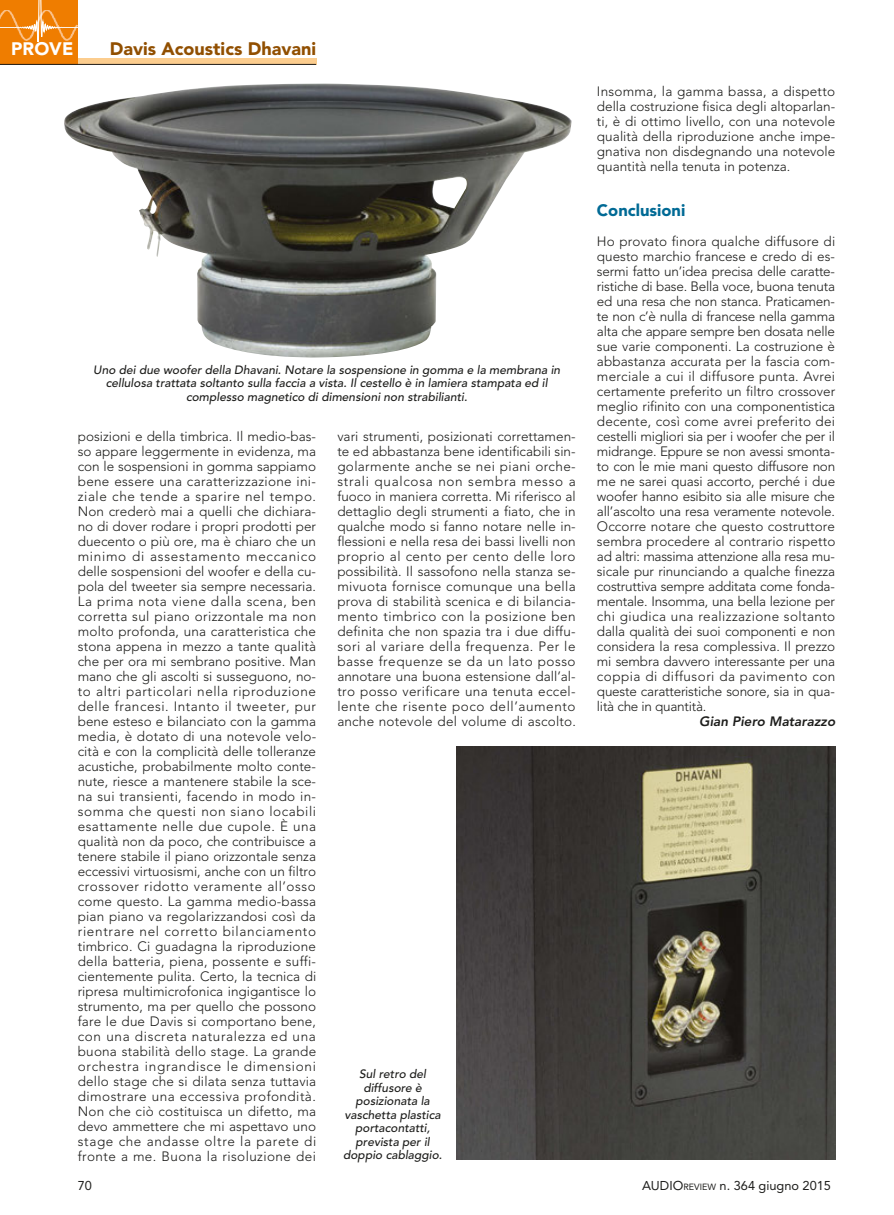
<style>
.page{position:relative;width:894px;height:1215px;background:#fff}
.page>*{position:absolute;margin:0;border:0;box-sizing:border-box;transform-origin:0 0}
.t1{font:900 18px "Avenir";color:#914f00}
.t2{font:900 18px "Avenir";color:#fff}
.t3{font:900 16.5px "Avenir";color:#006a95}
.t4{font:300 13.5px/15px "Avenir";letter-spacing:.005em;color:#1d1d1b;text-align:justify}
.t5{font:italic 800 13.5px "Avenir";color:#1d1d1b}
.t6{font:12.75px "Avenir";color:#1d1d1b}
.t7{font:italic 500 12px/13.5px "Avenir";color:#1d1d1b;text-align:center}
.s1{font-size:9px}
</style>
<div class="page">
<svg style="left:78px;top:58px;width:238px;height:6px"></svg>
<div style="left:0;top:0;width:78px;height:65px;background:#ef7d00"></div>
<hr style="left:0;top:64px;width:316px;height:1px;background:#1d1d1b">
<img style="left:64px;top:83px;width:507px;height:275px">
<img style="left:456px;top:747px;width:379px;height:412px">
<svg style="left:0;top:0;width:78px;height:42px"></svg>
<h1 class="t2" style="left:11px;top:38px;width:63px">PROVE</h1>
<h1 class="t1" style="left:110px;top:38px;width:208px">Davis Acoustics Dhavani</h1>
<p class="t7" style="left:93px;top:363px;width:468px">Uno dei due woofer della Dhavani. Notare la sospensione in gomma e la membrana in cellulosa trattata soltanto sulla faccia a vista. Il cestello è in lamiera stampata ed il complesso magnetico di dimensioni non strabilianti.</p>
<p class="t4" style="left:78px;top:429px;width:240px">posizioni e della timbrica. Il medio-bas&shy;so appare leggermente in evidenza, ma con le sospensioni in gomma sappiamo bene essere una caratterizzazione ini&shy;ziale che tende a sparire nel tempo.<br>Non crederò mai a quelli che dichiara&shy;no di dover rodare i propri prodotti per duecento o più ore, ma è chiaro che un minimo di assestamento meccanico delle sospensioni del woofer e della cu&shy;pola del tweeter sia sempre necessaria.<br>La prima nota viene dalla scena, ben corretta sul piano orizzontale ma non molto profonda, una caratteristica che stona appena in mezzo a tante qualità che per ora mi sembrano positive. Man mano che gli ascolti si susseguono, no&shy;to altri particolari nella riproduzione delle francesi. Intanto il tweeter, pur bene esteso e bilanciato con la gamma media, è dotato di una notevole velo&shy;cità e con la complicità delle tolleranze acustiche, probabilmente molto conte&shy;nute, riesce a mantenere stabile la sce&shy;na sui transienti, facendo in modo in&shy;somma che questi non siano locabili esattamente nelle due cupole. È una qualità non da poco, che contribuisce a tenere stabile il piano orizzontale senza eccessivi virtuosismi, anche con un filtro crossover ridotto veramente all’osso come questo. La gamma medio-bassa pian piano va regolarizzandosi così da rientrare nel corretto bilanciamento timbrico. Ci guadagna la riproduzione della batteria, piena, possente e suffi&shy;cientemente pulita. Certo, la tecnica di ripresa multimicrofonica ingigantisce lo strumento, ma per quello che possono fare le due Davis si comportano bene, con una discreta naturalezza ed una buona stabilità dello stage. La grande orchestra ingrandisce le dimensioni dello stage che si dilata senza tuttavia dimostrare una eccessiva profondità.<br>Non che ciò costituisca un difetto, ma devo ammettere che mi aspettavo uno stage che andasse oltre la parete di fronte a me. Buona la risoluzione dei</p>
<p class="t4" style="left:337px;top:429px;width:240px">vari strumenti, posizionati correttamen&shy;te ed abbastanza bene identificabili sin&shy;golarmente anche se nei piani orche&shy;strali qualcosa non sembra messo a fuoco in maniera corretta. Mi riferisco al dettaglio degli strumenti a fiato, che in qualche modo si fanno notare nelle in&shy;flessioni e nella resa dei bassi livelli non proprio al cento per cento delle loro possibilità. Il sassofono nella stanza se&shy;mivuota fornisce comunque una bella prova di stabilità scenica e di bilancia&shy;mento timbrico con la posizione ben definita che non spazia tra i due diffu&shy;sori al variare della frequenza. Per le basse frequenze se da un lato posso annotare una buona estensione dall’al&shy;tro posso verificare una tenuta eccel&shy;lente che risente poco dell’aumento anche notevole del volume di ascolto.</p>
<p class="t7" style="left:343px;top:1067px;width:100px">Sul retro del diffusore è posizionata la vaschetta plastica portacontatti, prevista per il doppio cablaggio.</p>
<p class="t4" style="left:596px;top:84px;width:240px">Insomma, la gamma bassa, a dispetto della costruzione fisica degli altoparlan&shy;ti, è di ottimo livello, con una notevole qualità della riproduzione anche impe&shy;gnativa non disdegnando una notevole quantità nella tenuta in potenza.</p>
<p class="t3" style="left:596px;top:200px;width:90px">Conclusioni</p>
<p class="t4" style="left:596px;top:234px;width:240px">Ho provato finora qualche diffusore di questo marchio francese e credo di es&shy;sermi fatto un’idea precisa delle caratte&shy;ristiche di base. Bella voce, buona tenuta ed una resa che non stanca. Praticamen&shy;te non c’è nulla di francese nella gamma alta che appare sempre ben dosata nelle sue varie componenti. La costruzione è abbastanza accurata per la fascia com&shy;merciale a cui il diffusore punta. Avrei certamente preferito un filtro crossover meglio rifinito con una componentistica decente, così come avrei preferito dei cestelli migliori sia per i woofer che per il midrange. Eppure se non avessi smonta&shy;to con le mie mani questo diffusore non me ne sarei quasi accorto, perché i due woofer hanno esibito sia alle misure che all’ascolto una resa veramente notevole.<br>Occorre notare che questo costruttore sembra procedere al contrario rispetto ad altri: massima attenzione alla resa mu&shy;sicale pur rinunciando a qualche finezza costruttiva sempre additata come fonda&shy;mentale. Insomma, una bella lezione per chi giudica una realizzazione soltanto dalla qualità dei suoi componenti e non considera la resa complessiva. Il prezzo mi sembra davvero interessante per una coppia di diffusori da pavimento con queste caratteristiche sonore, sia in qua&shy;lità che in quantità.</p>
<p class="t5" style="left:699px;top:713px;width:137px">Gian Piero Matarazzo</p>
<p class="t6" style="left:78px;top:1178px;width:16px">70</p>
<p class="t6" style="left:641px;top:1178px;width:190px">AUDIO<span class="s1">REVIEW</span> n. 364 giugno 2015</p>
</div>
